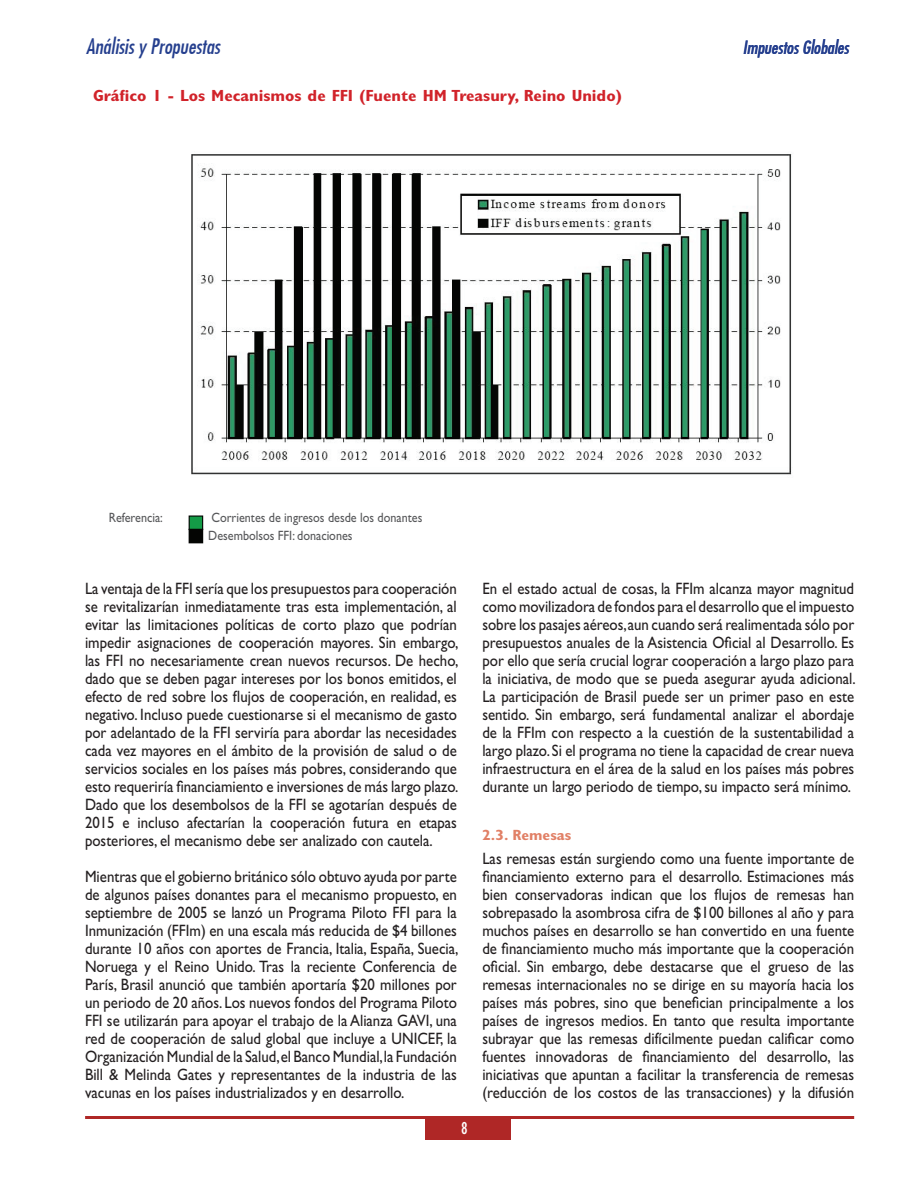
<style>
.page{position:relative;width:918px;height:1188px;background:#fff}
.page>*{position:absolute;margin:0;border:0;box-sizing:border-box;transform-origin:0 0}
.t1{font:italic 21px "Futura Md Cn";color:#253f8e}
.t2{font:italic 18px "Futura Md Cn";color:#253f8e}
.t3{font:condensed 18px "Gill Sans";color:#fff}
.t4{font:16.5px/18px "Gill Sans";color:#231f20;text-align:justify;scale:.9 1}
.t5{font:700 condensed 16.2px "Gill Sans";color:#d1232a;scale:1.11 1}
.t6{font:700 condensed 14.85px "Gill Sans";color:#e18066;scale:1.11 1}
.t7{font:13.5px/18px "Gill Sans";color:#57585a;scale:.9 1}
</style>
<div class="page">
<div style="left:426px;top:1118px;width:85px;height:21px;background:#af2726"></div>
<hr style="left:85px;top:1116px;width:769px;height:3px;background:#af2726">
<img style="left:191px;top:153px;width:601px;height:322px">
<div style="left:189px;top:516px;width:14px;height:14px;background:#149b47"></div>
<div style="left:189px;top:516px;width:14px;height:14px;border:1px solid #040503"></div>
<div style="left:189px;top:529px;width:14px;height:14px;background:#040503"></div>
<p class="t1" style="left:86px;top:37px;width:135px">Análisis y Propuestas</p>
<p class="t5" style="left:93px;top:90px;width:478px">Gráfico 1 - Los Mecanismos de FFI (Fuente HM Treasury, Reino Unido)</p>
<p class="t2" style="left:743px;top:39px;width:108px">Impuestos Globales</p>
<p class="t7" style="left:109px;top:509px;width:62px">Referencia:</p>
<p class="t7" style="left:208px;top:509px;width:239px">Corrientes de ingresos desde los donantes<br>Desembolsos FFI: donaciones</p>
<p class="t4" style="left:85px;top:580px;width:416px">La ventaja de la FFI sería que los presupuestos para cooperación se revitalizarían inmediatamente tras esta implementación, al evitar las limitaciones políticas de corto plazo que podrían impedir asignaciones de cooperación mayores. Sin embargo, las FFI no necesariamente crean nuevos recursos. De hecho, dado que se deben pagar intereses por los bonos emitidos, el efecto de red sobre los flujos de cooperación, en realidad, es negativo. Incluso puede cuestionarse si el mecanismo de gasto por adelantado de la FFI serviría para abordar las necesidades cada vez mayores en el ámbito de la provisión de salud o de servicios sociales en los países más pobres, considerando que esto requeriría financiamiento e inversiones de más largo plazo.<br>Dado que los desembolsos de la FFI se agotarían después de 2015 e incluso afectarían la cooperación futura en etapas posteriores, el mecanismo debe ser analizado con cautela.</p>
<p class="t4" style="left:85px;top:868px;width:416px">Mientras que el gobierno británico sólo obtuvo ayuda por parte de algunos países donantes para el mecanismo propuesto, en septiembre de 2005 se lanzó un Programa Piloto FFI para la Inmunización (FFIm) en una escala más reducida de $4 billones durante 10 años con aportes de Francia, Italia, España, Suecia, Noruega y el Reino Unido. Tras la reciente Conferencia de París, Brasil anunció que también aportaría $20 millones por un periodo de 20 años. Los nuevos fondos del Programa Piloto FFI se utilizarán para apoyar el trabajo de la Alianza GAVI, una red de cooperación de salud global que incluye a UNICEF, la Organización Mundial de la Salud, el Banco Mundial, la Fundación Bill &amp; Melinda Gates y representantes de la industria de las vacunas en los países industrializados y en desarrollo.</p>
<p class="t3" style="left:461px;top:1117px;width:8px">8</p>
<p class="t4" style="left:482px;top:580px;width:416px">En el estado actual de cosas, la FFIm alcanza mayor magnitud como movilizadora de fondos para el desarrollo que el impuesto sobre los pasajes aéreos, aun cuando será realimentada sólo por presupuestos anuales de la Asistencia Oficial al Desarrollo. Es por ello que sería crucial lograr cooperación a largo plazo para la iniciativa, de modo que se pueda asegurar ayuda adicional.<br>La participación de Brasil puede ser un primer paso en este sentido. Sin embargo, será fundamental analizar el abordaje de la FFIm con respecto a la cuestión de la sustentabilidad a largo plazo. Si el programa no tiene la capacidad de crear nueva infraestructura en el área de la salud en los países más pobres durante un largo periodo de tiempo, su impacto será mínimo.</p>
<p class="t6" style="left:482px;top:829px;width:82px">2.3. Remesas</p>
<p class="t4" style="left:482px;top:850px;width:415px">Las remesas están surgiendo como una fuente importante de financiamiento externo para el desarrollo. Estimaciones más bien conservadoras indican que los flujos de remesas han sobrepasado la asombrosa cifra de $100 billones al año y para muchos países en desarrollo se han convertido en una fuente de financiamiento mucho más importante que la cooperación oficial. Sin embargo, debe destacarse que el grueso de las remesas internacionales no se dirige en su mayoría hacia los países más pobres, sino que benefician principalmente a los países de ingresos medios. En tanto que resulta importante subrayar que las remesas difícilmente puedan calificar como fuentes innovadoras de financiamiento del desarrollo, las iniciativas que apuntan a facilitar la transferencia de remesas (reducción de los costos de las transacciones) y la difusión</p>
</div>
